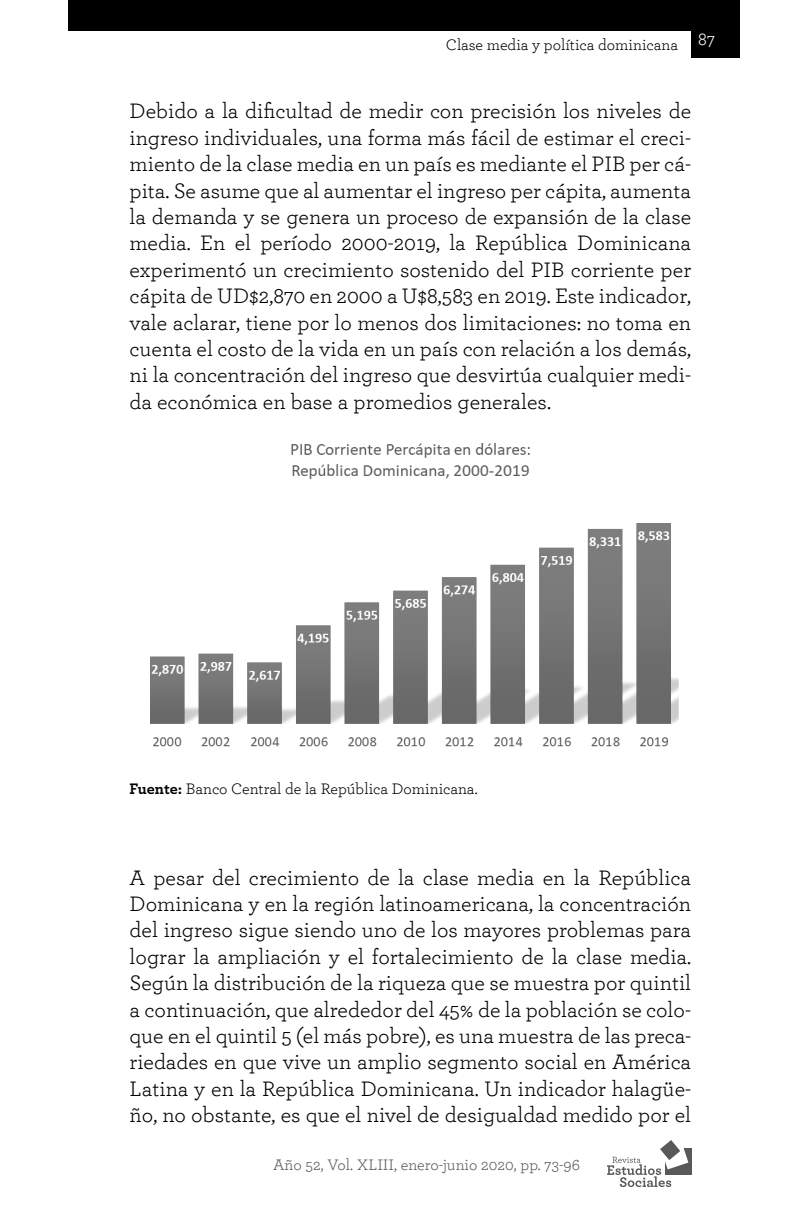
<style>
.page{position:relative;width:792px;height:1224px;background:#fff}
.page>*{position:absolute;margin:0;border:0;box-sizing:border-box;transform-origin:0 0}
.Texto_Base{font:22px/26.4px "Archer";color:#000;text-align:justify}
.t1{font:18px "Archer";color:#fff}
.Fuente{font:16px "Archer";color:#000}
.t2{font:16px "Archer";color:#595959}
.s1{font-weight:700}
</style>
<div class="page">
<div style="left:68px;top:0;width:672px;height:31px;background:#000"></div>
<div style="left:691px;top:0;width:49px;height:57px;background:#000"></div>
<div style="left:665px;top:1148px;width:26px;height:27px;background:#595959"></div>
<svg style="left:607px;top:1140px;width:81px;height:47px"></svg>
<img style="left:150px;top:443px;width:529px;height:304px">
<p class="Fuente" style="left:446px;top:34px;width:234px">Clase media y política dominicana</p>
<p class="t1" style="left:698px;top:27px;width:18px">87</p>
<p class="Texto_Base" style="left:130px;top:97px;width:563px">Debido a la dificultad de medir con precisión los niveles de ingreso individuales, una forma más fácil de estimar el creci&shy;miento de la clase media en un país es mediante el PIB per cá&shy;pita. Se asume que al aumentar el ingreso per cápita, aumenta la demanda y se genera un proceso de expansión de la clase media. En el período 2000-2019, la República Dominicana experimentó un crecimiento sostenido del PIB corriente per cápita de UD$2,870 en 2000 a U$8,583 en 2019. Este indicador, vale aclarar, tiene por lo menos dos limitaciones: no toma en cuenta el costo de la vida en un país con relación a los demás, ni la concentración del ingreso que desvirtúa cualquier medi&shy;da económica en base a promedios generales.</p>
<p class="Fuente" style="left:130px;top:777px;width:350px"><span class="s1">Fuente:</span> Banco Central de la República Dominicana.</p>
<p class="Texto_Base" style="left:130px;top:863px;width:563px">A pesar del crecimiento de la clase media en la República Dominicana y en la región latinoamericana, la concentración del ingreso sigue siendo uno de los mayores problemas para lograr la ampliación y el fortalecimiento de la clase media.<br>Según la distribución de la riqueza que se muestra por quintil a continuación, que alrededor del 45% de la población se colo&shy;que en el quintil 5 (el más pobre), es una muestra de las preca&shy;riedades en que vive un amplio segmento social en América Latina y en la República Dominicana. Un indicador halagüe&shy;ño, no obstante, es que el nivel de desigualdad medido por el</p>
<p class="t2" style="left:273px;top:1153px;width:308px">Año 52, Vol. XLIII, enero-junio 2020, pp. 73-96</p>
</div>
